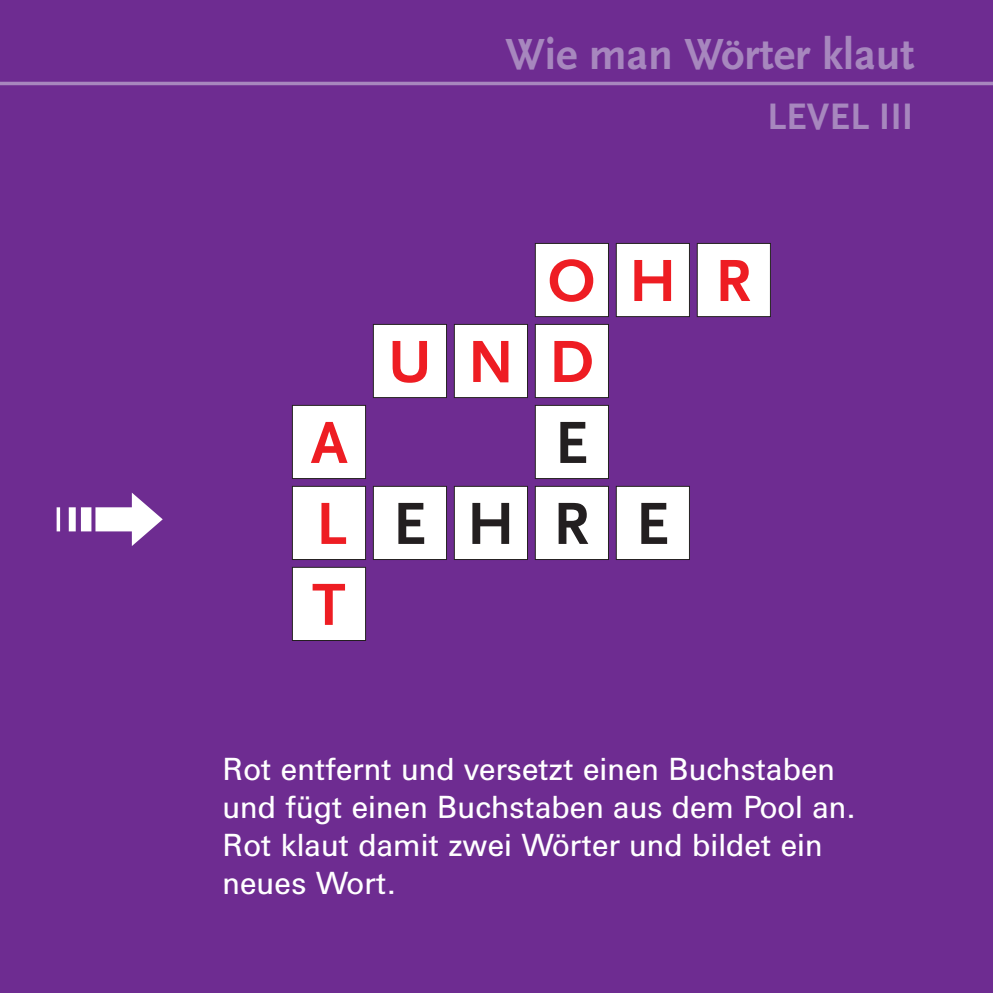
<style>
.page{position:relative;width:993px;height:993px;background:#fff}
.page>*{position:absolute;margin:0;border:0;box-sizing:border-box;transform-origin:0 0}
.t1{font:700 61.95px/80.9px "Scala Sans";color:#ee1d23}
.t2{font:700 61.95px/80.9px "Scala Sans";color:#231f20}
.t3{font:700 45.5px "Scala Sans";color:#a787be}
.t4{font:700 38.5px "Scala Sans";color:#a787be}
.t5{font:31.5px/37.8px "Univers BQ";color:#fff}
</style>
<div class="page">
<div style="left:0;top:0;width:992px;height:992px;background:#6e2c91"></div>
<hr style="left:0;top:82px;width:992px;height:3px;background:#a787be">
<div style="left:373px;top:324px;width:73px;height:73px;background:#fff"></div>
<div style="left:373px;top:324px;width:74px;height:74px;border:1px solid #231f20"></div>
<div style="left:616px;top:243px;width:73px;height:73px;background:#fff"></div>
<div style="left:615px;top:243px;width:74px;height:74px;border:1px solid #231f20"></div>
<div style="left:697px;top:243px;width:73px;height:73px;background:#fff"></div>
<div style="left:696px;top:243px;width:74px;height:74px;border:1px solid #231f20"></div>
<div style="left:454px;top:324px;width:73px;height:73px;background:#fff"></div>
<div style="left:454px;top:324px;width:74px;height:74px;border:1px solid #231f20"></div>
<div style="left:535px;top:324px;width:73px;height:73px;background:#fff"></div>
<div style="left:535px;top:324px;width:73px;height:74px;border:1px solid #231f20"></div>
<div style="left:292px;top:405px;width:73px;height:73px;background:#fff"></div>
<div style="left:292px;top:405px;width:74px;height:74px;border:1px solid #231f20"></div>
<div style="left:535px;top:405px;width:73px;height:73px;background:#fff"></div>
<div style="left:535px;top:405px;width:73px;height:74px;border:1px solid #231f20"></div>
<div style="left:535px;top:486px;width:73px;height:73px;background:#fff"></div>
<div style="left:535px;top:486px;width:73px;height:74px;border:1px solid #231f20"></div>
<div style="left:535px;top:243px;width:73px;height:73px;background:#fff"></div>
<div style="left:535px;top:243px;width:73px;height:74px;border:1px solid #231f20"></div>
<div style="left:292px;top:486px;width:73px;height:73px;background:#fff"></div>
<div style="left:292px;top:486px;width:74px;height:74px;border:1px solid #231f20"></div>
<div style="left:292px;top:567px;width:73px;height:73px;background:#fff"></div>
<div style="left:292px;top:567px;width:74px;height:73px;border:1px solid #231f20"></div>
<div style="left:373px;top:486px;width:73px;height:73px;background:#fff"></div>
<div style="left:373px;top:486px;width:74px;height:74px;border:1px solid #231f20"></div>
<div style="left:616px;top:486px;width:73px;height:73px;background:#fff"></div>
<div style="left:615px;top:486px;width:74px;height:74px;border:1px solid #231f20"></div>
<div style="left:454px;top:486px;width:73px;height:73px;background:#fff"></div>
<div style="left:454px;top:486px;width:74px;height:74px;border:1px solid #231f20"></div>
<h2 class="t3" style="left:505px;top:30px;width:410px">Wie man Wörter klaut</h2>
<p class="t4" style="left:767px;top:96px;width:148px">Level III</p>
<h1 class="t1" style="left:388px;top:323px;width:45px">U</h1>
<h1 class="t1" style="left:547px;top:242px;width:49px">O</h1>
<h1 class="t1" style="left:467px;top:323px;width:128px">N D</h1>
<h1 class="t1" style="left:628px;top:242px;width:124px">H R</h1>
<h1 class="t1" style="left:311px;top:404px;width:38px">A</h1>
<h1 class="t2" style="left:553px;top:404px;width:38px">E<br>R</h1>
<h1 class="t1" style="left:312px;top:485px;width:36px">L<br>T</h1>
<h1 class="t2" style="left:393px;top:485px;width:123px">E H</h1>
<h1 class="t2" style="left:635px;top:485px;width:35px">E</h1>
<p class="t5" style="left:222px;top:750px;width:634px">Rot entfernt und versetzt einen Buchstaben und fügt einen Buchstaben aus dem Pool an.<br>Rot klaut damit zwei Wörter und bildet ein neues Wort.</p>
</div>
